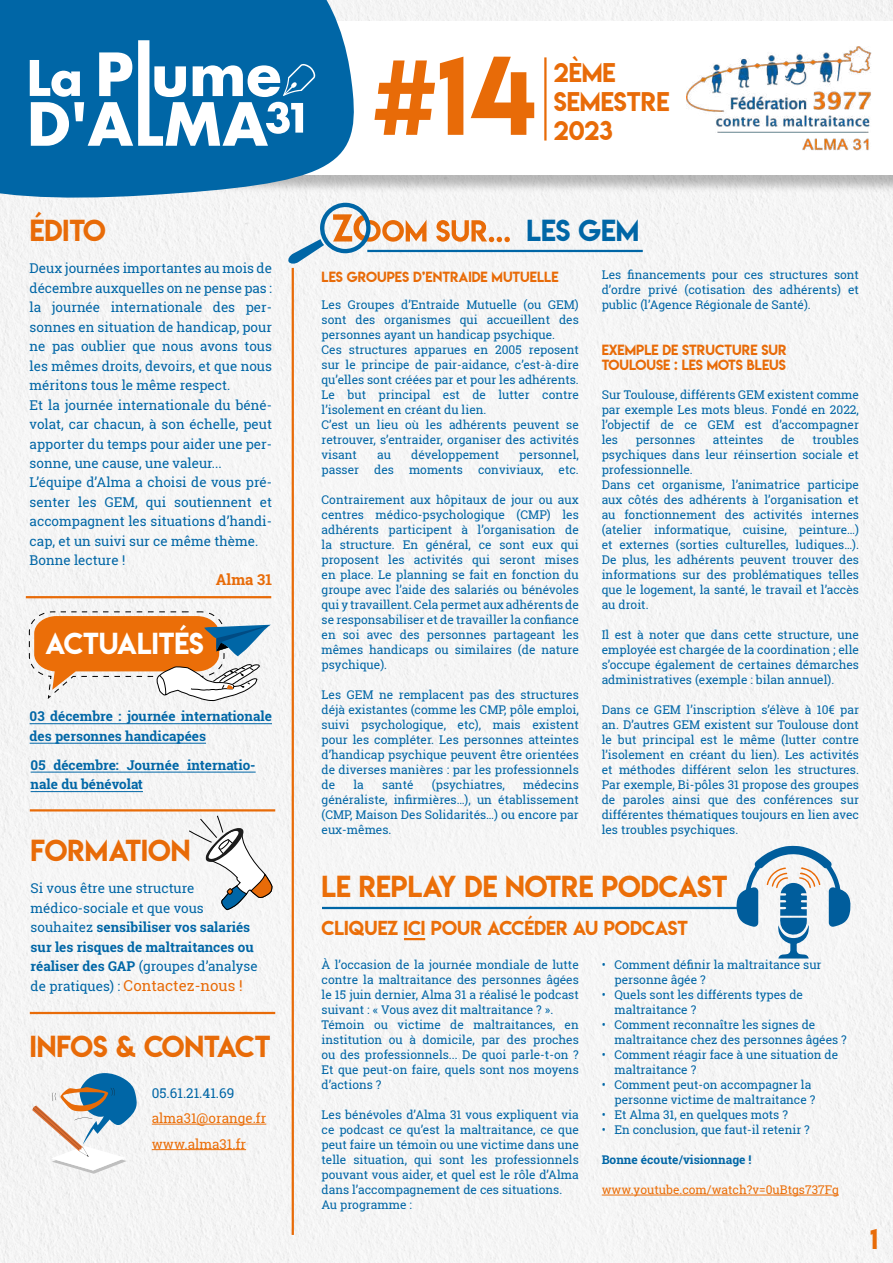
<style>
.page{position:relative;width:893px;height:1263px;background:#fff}
.page>*{position:absolute;margin:0;border:0;box-sizing:border-box;transform-origin:0 0}
.t1{font:99px "Lemon Milk";color:#e86b08}
.t2{font:27px "Lemon Milk";color:#e86b08}
.t3{font:27px "Lemon Milk";color:#eb6e08}
.t4{font:27px "Lemon Milk";color:#fff}
.t5{font:27px "Lemon Milk";color:#0066a6}
.t6{font:25.5px "Lemon Milk";color:#e86b08}
.t7{font:24px/28.8px "Lemon Milk";color:#e86b08}
.t8{font:18px "Lemon Milk";color:#eb6e08}
.t9{font:15px "Roboto Slab";color:#e86b08}
.t10{font:700 15px "Roboto Slab";color:#e86b08}
.t11{font:13.5px/19.5px "Roboto Slab";color:#0066a6}
.t12{font:700 13.5px/19.5px "Roboto Slab";color:#0066a6}
.t13{font:13.5px/25.5px "Roboto Slab";color:#eb6e08}
.t14{font:13.05px/15.8px "Lemon Milk";color:#e86b08}
.t15{font:12px/15px "Roboto Slab";color:#0066a6}
.t16{font:12px "Roboto Slab";color:#eb6e08}
.t17{font:700 12px "Roboto Slab";color:#0066a6}
.s1{font-weight:700}
.s2{font-size:13.5px;color:#0066a6}
</style>
<div class="page">
<div style="left:0;top:0;width:679px;height:597px;background:#f5f5f5"></div>
<div style="left:679px;top:0;width:214px;height:1263px;background:#f5f5f5"></div>
<div style="left:0;top:597px;width:680px;height:666px;background:#f5f5f5"></div>
<div style="left:0;top:24px;width:893px;height:169px;background:#000;opacity:.25"></div>
<div style="left:0;top:21px;width:893px;height:153px;background:#fff"></div>
<svg style="left:0;top:0;width:360px;height:206px;fill:#0066a6"></svg>
<svg style="left:30px;top:40px;width:285px;height:106px"></svg>
<hr style="left:292px;top:268px;width:2px;height:967px;background:#e86b08">
<img style="left:687px;top:46px;width:185px;height:105px">
<hr style="left:602px;top:1195px;width:237px;height:1px;background:#eb6e08">
<svg style="left:436px;top:220px;width:74px;height:22px"></svg>
<svg style="left:287px;top:202px;width:139px;height:62px"></svg>
<hr style="left:367px;top:250px;width:276px;height:2px;background:#0066a6">
<hr style="left:26px;top:596px;width:245px;height:2px;background:#e86b08">
<hr style="left:30px;top:809px;width:245px;height:2px;background:#e86b08">
<svg style="left:189px;top:815px;width:83px;height:95px"></svg>
<hr style="left:152px;top:1124px;width:114px;height:1px;background:#eb6e08">
<hr style="left:152px;top:1149px;width:94px;height:1px;background:#eb6e08">
<svg style="left:32px;top:1073px;width:105px;height:101px"></svg>
<hr style="left:30px;top:1012px;width:245px;height:2px;background:#e86b08">
<svg style="left:29px;top:611px;width:242px;height:90px"></svg>
<hr style="left:30px;top:723px;width:242px;height:1px;background:#0066a6">
<hr style="left:30px;top:743px;width:176px;height:1px;background:#0066a6">
<hr style="left:31px;top:772px;width:225px;height:1px;background:#0066a6">
<hr style="left:31px;top:791px;width:112px;height:1px;background:#0066a6">
<hr style="left:544px;top:57px;width:3px;height:84px;background:#e86b08">
<hr style="left:322px;top:907px;width:428px;height:2px;background:#0066a6">
<svg style="left:736px;top:846px;width:115px;height:112px"></svg>
<hr style="left:404px;top:938px;width:21px;height:2px;background:#eb6e08">
<h1 class="t1" style="left:372px;top:25px;width:166px">#14</h1>
<h3 class="t7" style="left:554px;top:58px;width:117px">2ÈME<br>SEMESTRE<br>2023</h3>
<h2 class="t2" style="left:30px;top:211px;width:78px">ÉDITO</h2>
<h2 class="t5" style="left:527px;top:211px;width:114px">LES GEM</h2>
<p class="t14" style="left:322px;top:269px;width:238px">LES GROUPES D’ENTRAIDE MUTUELLE</p>
<p class="t11" style="left:30px;top:258px;width:244px">Deux journées importantes au mois de décembre auxquelles on ne pense pas : la journée internationale des per&shy;sonnes en situation de handicap, pour ne pas oublier que nous avons tous les mêmes droits, devoirs, et que nous méritons tous le même respect.<br>Et la journée internationale du béné&shy;volat, car chacun, à son échelle, peut apporter du temps pour aider une per&shy;sonne, une cause, une valeur...<br>L’équipe d’Alma a choisi de vous pré&shy;senter les GEM, qui soutiennent et accompagnent les situations d’handi&shy;cap, et un suivi sur ce même thème.<br>Bonne lecture !</p>
<p class="t10" style="left:216px;top:569px;width:58px">Alma 31</p>
<p class="t15" style="left:602px;top:267px;width:259px;text-align:justify">Les financements pour ces structures sont d’ordre privé (cotisation des adhérents) et public (l’Agence Régionale de Santé).</p>
<p class="t15" style="left:322px;top:297px;width:259px">Les Groupes d’Entraide Mutuelle (ou GEM) sont des organismes qui accueillent des personnes ayant un handicap psychique.<br>Ces structures apparues en 2005 reposent sur le principe de pair-aidance, c’est-à-dire qu’elles sont créées par et pour les adhérents.<br>Le but principal est de lutter contre l’isolement en créant du lien.<br>C’est un lieu où les adhérents peuvent se retrouver, s’entraider, organiser des activités visant</p>
<p class="t14" style="left:602px;top:342px;width:186px">EXEMPLE DE STRUCTURE SUR<br>TOULOUSE : LES MOTS BLEUS</p>
<p class="t15" style="left:602px;top:387px;width:259px;text-align:justify">Sur Toulouse, différents GEM existent comme par exemple Les mots bleus. Fondé en 2022, l’objectif de ce GEM est d’accompagner les</p>
<p class="t15" style="left:602px;top:432px;width:259px;text-indent:211px">troubles psychiques dans leur réinsertion sociale et professionnelle.<br>Dans cet organisme, l’animatrice participe aux côtés des adhérents à l’organisation et au fonctionnement des activités internes (atelier informatique, cuisine, peinture…) et externes (sorties culturelles, ludiques…).<br>De plus, les adhérents peuvent trouver des informations sur des problématiques telles que le logement, la santé, le travail et l’accès au droit.</p>
<p class="t15" style="left:602px;top:627px;width:259px;text-align:justify">Il est à noter que dans cette structure, une employée est chargée de la coordination ; elle s’occupe également de certaines démarches administratives (exemple : bilan annuel).</p>
<p class="t15" style="left:602px;top:702px;width:259px;text-align:justify">Dans ce GEM l’inscription s’élève à 10€ par an. D’autres GEM existent sur Toulouse dont le but principal est le même (lutter contre l’isolement en créant du lien). Les activités et méthodes différent selon les structures.<br>Par exemple, Bi-pôles 31 propose des groupes de paroles ainsi que des conférences sur différentes thématiques toujours en lien avec les troubles psychiques.</p>
<p class="t15" style="left:636px;top:432px;width:61px">personnes</p>
<p class="t15" style="left:713px;top:432px;width:52px">atteintes</p>
<p class="t15" style="left:781px;top:432px;width:15px">de</p>
<p class="t15" style="left:377px;top:447px;width:15px">au</p>
<p class="t15" style="left:411px;top:447px;width:89px">développement</p>
<p class="t15" style="left:519px;top:447px;width:61px">personnel,</p>
<p class="t15" style="left:322px;top:462px;width:39px">passer</p>
<p class="t15" style="left:374px;top:462px;width:21px">des</p>
<p class="t15" style="left:409px;top:462px;width:55px">moments</p>
<p class="t15" style="left:478px;top:462px;width:67px">conviviaux,</p>
<p class="t15" style="left:559px;top:462px;width:22px">etc.</p>
<p class="t15" style="left:322px;top:492px;width:259px;text-align:justify">Contrairement aux hôpitaux de jour ou aux centres médico-psychologique (CMP) les adhérents participent à l’organisation de la structure. En général, ce sont eux qui proposent les activités qui seront mises en place. Le planning se fait en fonction du groupe avec l’aide des salariés ou bénévoles qui y travaillent. Cela permet aux adhérents de se responsabiliser et de travailler la confiance en soi avec des personnes partageant les mêmes handicaps ou similaires (de nature psychique).</p>
<p class="t15" style="left:322px;top:687px;width:259px;text-align:justify">Les GEM ne remplacent pas des structures déjà existantes (comme les CMP, pôle emploi, suivi psychologique, etc), mais existent pour les compléter. Les personnes atteintes d’handicap psychique peuvent être orientées de diverses manières : par les professionnels de</p>
<h2 class="t4" style="left:45px;top:624px;width:160px">ACTUALITÉS</h2>
<p class="t12" style="left:30px;top:707px;width:244px">03 décembre : journée internationale des personnes handicapées</p>
<p class="t12" style="left:31px;top:755px;width:227px">05 décembre: Journée internatio&shy;nale du bénévolat</p>
<p class="t15" style="left:354px;top:777px;width:12px">la</p>
<p class="t15" style="left:382px;top:777px;width:33px">santé</p>
<p class="t15" style="left:432px;top:777px;width:74px">(psychiatres,</p>
<p class="t15" style="left:322px;top:777px;width:259px;text-align:justify;text-indent:202px">médecins généraliste, infirmières…), un établissement (CMP, Maison Des Solidarités…) ou encore par eux-mêmes.</p>
<h2 class="t2" style="left:31px;top:831px;width:161px">FORMATION</h2>
<p class="t11" style="left:31px;top:878px;width:229px">Si vous être une structure médico-sociale et que vous souhaitez <span class="s1">sensibiliser vos salariés sur les risques de maltraitances ou réaliser des GAP</span> (groupes d’analyse</p>
<p class="t9" style="left:31px;top:975px;width:213px"><span class="s2">de pratiques) :</span> Contactez-nous !</p>
<h2 class="t2" style="left:30px;top:1027px;width:242px">INFOS &amp; CONTACT</h2>
<p class="t11" style="left:152px;top:1083px;width:84px">05.61.21.41.69</p>
<p class="t13" style="left:152px;top:1105px;width:116px">alma31@orange.fr www.alma31.fr</p>
<h2 class="t3" style="left:322px;top:867px;width:408px">LE REPLAY DE NOTRE PODCAST</h2>
<h3 class="t8" style="left:322px;top:915px;width:368px">CLIQUEZ ICI POUR ACCÉDER AU PODCAST</h3>
<p class="t15" style="left:322px;top:957px;width:259px">À l’occasion de la journée mondiale de lutte contre la maltraitance des personnes âgées le 15 juin dernier, Alma 31 a réalisé le podcast suivant : « Vous avez dit maltraitance ? ».<br>Témoin ou victime de maltraitances, en institution ou à domicile, par des proches ou des professionnels... De quoi parle-t-on ?<br>Et que peut-on faire, quels sont nos moyens d’actions ?</p>
<p class="t15" style="left:322px;top:1107px;width:259px">Les bénévoles d’Alma 31 vous expliquent via ce podcast ce qu’est la maltraitance, ce que peut faire un témoin ou une victime dans une telle situation, qui sont les professionnels pouvant vous aider, et quel est le rôle d’Alma dans l’accompagnement de ces situations.<br>Au programme :</p>
<p class="t15" style="left:614px;top:957px;width:209px;text-indent:-13px">• Comment définir la maltraitance sur personne âgée ?</p>
<p class="t15" style="left:614px;top:987px;width:190px;text-indent:-13px">• Quels sont les différents types de maltraitance ?</p>
<p class="t15" style="left:614px;top:1017px;width:234px;text-indent:-13px">• Comment reconnaître les signes de maltraitance chez des personnes âgées ?</p>
<p class="t15" style="left:614px;top:1047px;width:225px;text-indent:-13px">• Comment réagir face à une situation de maltraitance ?</p>
<p class="t15" style="left:614px;top:1077px;width:202px;text-indent:-13px">• Comment peut-on accompagner la personne victime de maltraitance ?</p>
<p class="t15" style="left:602px;top:1107px;width:188px">• Et Alma 31, en quelques mots ?</p>
<p class="t15" style="left:602px;top:1122px;width:210px">• En conclusion, que faut-il retenir ?</p>
<p class="t17" style="left:602px;top:1151px;width:151px">Bonne écoute/visionnage !</p>
<p class="t16" style="left:602px;top:1181px;width:239px">www.youtube.com/watch?v=0uBtgs737Fg</p>
<h3 class="t6" style="left:870px;top:1221px;width:9px">1</h3>
</div>
